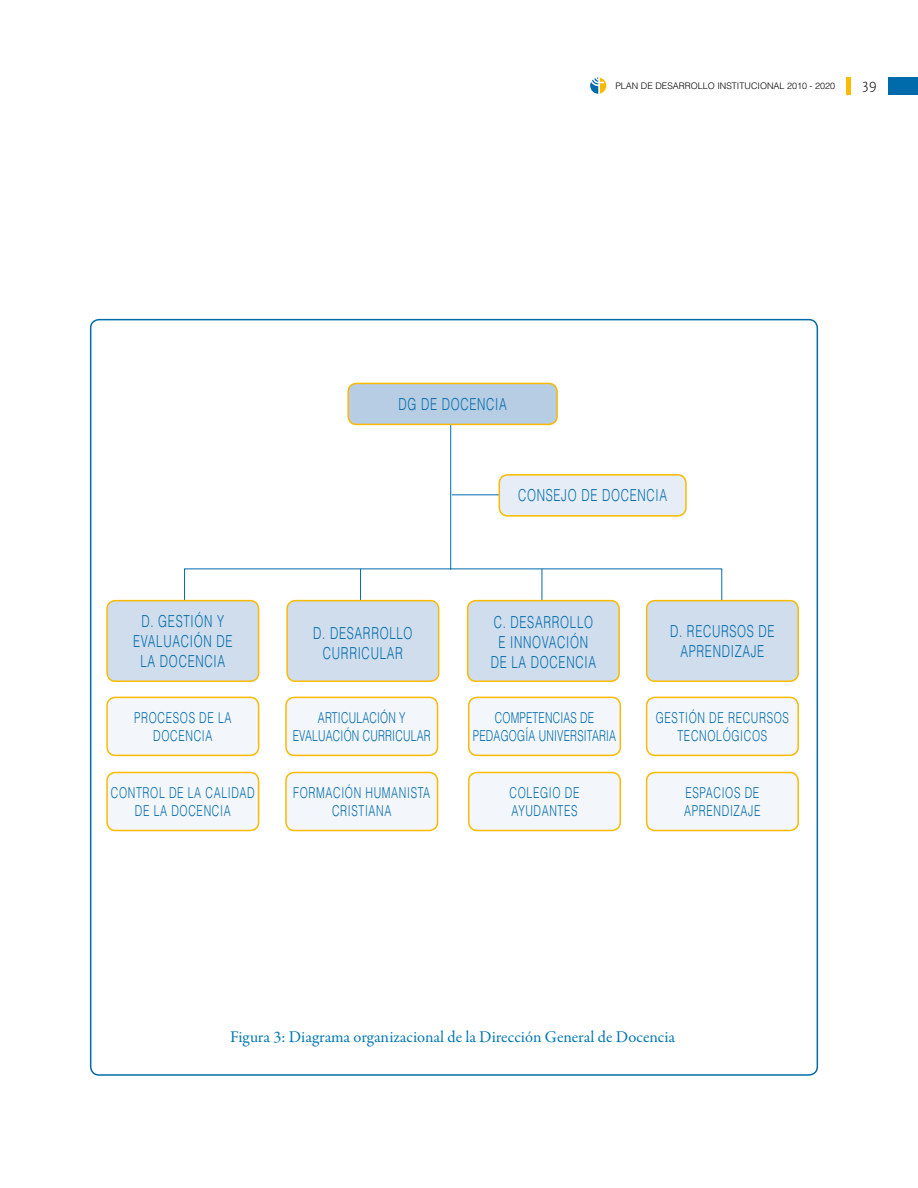
<style>
.page{position:relative;width:918px;height:1188px;background:#fff}
.page>*{position:absolute;margin:0;border:0;box-sizing:border-box;transform-origin:0 0}
.t1{font:300 16.5px/19.8px "Helvetica LT Std";letter-spacing:.06em;color:#006bab;text-align:center;scale:.7 1}
.t2{font:16.5px "Garamond Premr Pro";color:#0077b2}
.t3{font:300 15px/18px "Helvetica LT Std";letter-spacing:.06em;color:#006bab;text-align:center;scale:.7 1}
.t4{font:300 15px "Helvetica LT Std";letter-spacing:.06em;color:#006bab;scale:.69 1}
.t5{font:300 15px "Scala Sans Pro";color:#000}
.t6{font:300 9px "Helvetica LT Std";color:#000}
</style>
<div class="page">
<svg style="left:590px;top:78px;width:16px;height:16px"></svg>
<hr style="left:847px;top:77px;width:4px;height:17px;background:#faba00">
<div style="left:888px;top:77px;width:30px;height:17px;background:#006bab"></div>
<hr style="left:450px;top:416px;width:1px;height:154px;background:#006bab">
<hr style="left:452px;top:495px;width:52px;height:1px;background:#006bab">
<svg style="left:184px;top:569px;width:538px;height:48px"></svg>
<hr style="left:360px;top:569px;width:1px;height:42px;background:#006bab">
<hr style="left:542px;top:569px;width:1px;height:41px;background:#006bab">
<div style="left:348px;top:383px;width:209px;height:41px;background:#b6cde4;border-radius:9px"></div>
<div style="left:347px;top:383px;width:211px;height:42px;border:2px solid #faba00;border-radius:9px"></div>
<div style="left:499px;top:475px;width:187px;height:41px;background:#e7edf6;border-radius:9px"></div>
<div style="left:499px;top:474px;width:188px;height:43px;border:2px solid #faba00;border-radius:9px"></div>
<div style="left:107px;top:601px;width:152px;height:80px;background:#cfdded;border-radius:9px"></div>
<div style="left:106px;top:600px;width:153px;height:82px;border:2px solid #faba00;border-radius:9px"></div>
<div style="left:287px;top:601px;width:152px;height:80px;background:#cfdded;border-radius:9px"></div>
<div style="left:286px;top:600px;width:153px;height:82px;border:2px solid #faba00;border-radius:9px"></div>
<div style="left:468px;top:601px;width:151px;height:80px;background:#cfdded;border-radius:9px"></div>
<div style="left:467px;top:600px;width:153px;height:82px;border:2px solid #faba00;border-radius:9px"></div>
<div style="left:647px;top:601px;width:151px;height:80px;background:#cfdded;border-radius:9px"></div>
<div style="left:646px;top:600px;width:153px;height:82px;border:2px solid #faba00;border-radius:9px"></div>
<div style="left:107px;top:697px;width:152px;height:58px;background:#f3f6fa;border-radius:9px"></div>
<div style="left:106px;top:697px;width:153px;height:59px;border:2px solid #faba00;border-radius:9px"></div>
<div style="left:286px;top:697px;width:152px;height:58px;background:#f3f6fa;border-radius:9px"></div>
<div style="left:285px;top:697px;width:153px;height:59px;border:2px solid #faba00;border-radius:9px"></div>
<div style="left:469px;top:697px;width:151px;height:58px;background:#f3f6fa;border-radius:9px"></div>
<div style="left:468px;top:697px;width:153px;height:59px;border:2px solid #faba00;border-radius:9px"></div>
<div style="left:647px;top:697px;width:151px;height:58px;background:#f3f6fa;border-radius:9px"></div>
<div style="left:646px;top:697px;width:153px;height:59px;border:2px solid #faba00;border-radius:9px"></div>
<div style="left:107px;top:772px;width:152px;height:59px;background:#f3f6fa;border-radius:9px"></div>
<div style="left:106px;top:772px;width:153px;height:59px;border:2px solid #faba00;border-radius:9px"></div>
<div style="left:286px;top:772px;width:152px;height:59px;background:#f3f6fa;border-radius:9px"></div>
<div style="left:285px;top:772px;width:153px;height:59px;border:2px solid #faba00;border-radius:9px"></div>
<div style="left:469px;top:772px;width:151px;height:59px;background:#f3f6fa;border-radius:9px"></div>
<div style="left:468px;top:772px;width:153px;height:59px;border:2px solid #faba00;border-radius:9px"></div>
<div style="left:647px;top:772px;width:151px;height:59px;background:#f3f6fa;border-radius:9px"></div>
<div style="left:646px;top:772px;width:153px;height:59px;border:2px solid #faba00;border-radius:9px"></div>
<p class="t6" style="left:615px;top:80px;width:221px">PLAN DE DESARROLLO INSTITUCIONAL 2010 - 2020</p>
<p class="t5" style="left:862px;top:75px;width:16px">39</p>
<p class="t1" style="left:141px;top:611px;width:36px">D. GESTIÓN</p>
<p class="t1" style="left:217px;top:611px;width:12px">Y</p>
<p class="t1" style="left:133px;top:631px;width:24px">EVALUACIÓN</p>
<p class="t1" style="left:216px;top:631px;width:12px">DE</p>
<p class="t1" style="left:141px;top:651px;width:53px">LA DOCENCIA</p>
<p class="t3" style="left:134px;top:708px;width:12px">PROCESOS</p>
<p class="t3" style="left:199px;top:708px;width:37px">DE LA</p>
<p class="t3" style="left:153px;top:726px;width:23px">DOCENCIA</p>
<p class="t1" style="left:398px;top:394px;width:88px">DG DE DOCENCIA</p>
<p class="t1" style="left:518px;top:485px;width:26px">CONSE</p>
<p class="t1" style="left:561px;top:485px;width:84px">JO DE DOCENCIA</p>
<p class="t1" style="left:313px;top:623px;width:50px">D. DESARROLLO<br>CURRICULAR</p>
<p class="t4" style="left:318px;top:708px;width:21px">ARTICULACIÓN</p>
<p class="t4" style="left:399px;top:708px;width:11px">Y</p>
<p class="t4" style="left:293px;top:726px;width:20px">EVALUACIÓN</p>
<p class="t4" style="left:363px;top:726px;width:22px">CURRICULAR</p>
<p class="t1" style="left:494px;top:612px;width:50px">C. DESARROLLO</p>
<p class="t1" style="left:499px;top:632px;width:35px">E INNOVACIÓN</p>
<p class="t1" style="left:491px;top:652px;width:83px">DE LA DOCENCIA</p>
<p class="t4" style="left:495px;top:708px;width:56px">COM PETENCIAS</p>
<p class="t4" style="left:580px;top:708px;width:11px">DE</p>
<p class="t4" style="left:473px;top:726px;width:11px">PEDA</p>
<p class="t4" style="left:501px;top:726px;width:76px">GOGÍA UNIVERSITARIA</p>
<p class="t1" style="left:670px;top:621px;width:49px">D. RECURSOS</p>
<p class="t1" style="left:759px;top:621px;width:12px">DE</p>
<p class="t1" style="left:680px;top:641px;width:35px">APRENDIZA</p>
<p class="t1" style="left:751px;top:641px;width:19px">JE</p>
<p class="t3" style="left:656px;top:708px;width:11px">GESTIÓN</p>
<p class="t3" style="left:709px;top:708px;width:50px">DE RECURSOS</p>
<p class="t3" style="left:678px;top:726px;width:22px">TECNOLÓ</p>
<p class="t3" style="left:732px;top:726px;width:23px">GICOS</p>
<p class="t3" style="left:111px;top:783px;width:207px">CONTROL DE LA CALIDAD<br>DE LA DOCENCIA</p>
<p class="t3" style="left:293px;top:783px;width:197px">FORMACIÓN HUMANISTA<br>CRISTIANA</p>
<p class="t3" style="left:510px;top:783px;width:101px;text-align:left">COLEGIO DE<br>AYUDANTES</p>
<p class="t3" style="left:684px;top:783px;width:111px;text-align:left">ESPACIOS DE<br>APRENDIZAJE</p>
<p class="t2" style="left:230px;top:1027px;width:447px">Figura 3: Diagrama organizacional de la Dirección General de Docencia</p>
</div>
